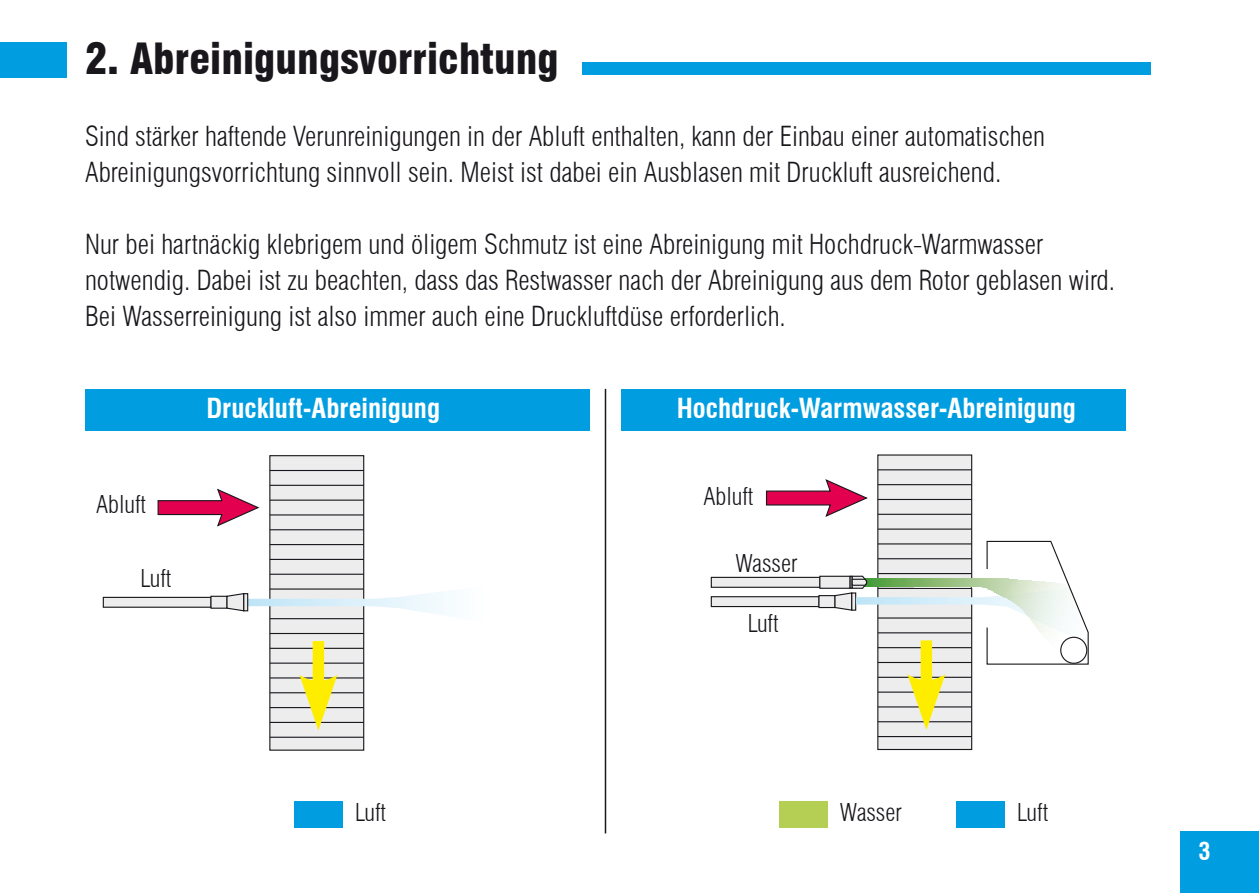
<style>
.page{position:relative;width:1259px;height:893px;background:#fff}
.page>*{position:absolute;margin:0;border:0;box-sizing:border-box;transform-origin:0 0}
.t1{font:900 condensed 42px "Swiss 721 BT";color:#1a171c}
.t2{font:300 condensed 27px/36px "Swiss 721 BT";color:#1a171c}
.t3{font:700 condensed 27px "Swiss 721 BT";color:#fff}
.t4{font:300 condensed 24px "Swiss 721 BT";color:#1a171c}
.t5{font:700 condensed 24px "Swiss 721 BT";color:#fff}
</style>
<div class="page">
<div style="left:621px;top:389px;width:504px;height:41px;background:#009ee0"></div>
<hr style="left:605px;top:389px;width:1px;height:444px;background:#1a171c">
<div style="left:85px;top:389px;width:504px;height:41px;background:#009ee0"></div>
<div style="left:1180px;top:831px;width:79px;height:62px;background:#009ee0"></div>
<div style="left:0;top:42px;width:66px;height:36px;background:#009ee0"></div>
<div style="left:269px;top:455px;width:95px;height:296px;background:#ededee;border:1px solid #1a171c"></div>
<hr style="left:270px;top:485px;width:94px;height:1px;background:#1a171c">
<hr style="left:270px;top:470px;width:94px;height:1px;background:#1a171c">
<hr style="left:270px;top:500px;width:94px;height:1px;background:#1a171c">
<hr style="left:270px;top:514px;width:94px;height:1px;background:#1a171c">
<hr style="left:270px;top:529px;width:94px;height:1px;background:#1a171c">
<hr style="left:270px;top:544px;width:94px;height:1px;background:#1a171c">
<hr style="left:270px;top:559px;width:94px;height:1px;background:#1a171c">
<hr style="left:270px;top:574px;width:94px;height:1px;background:#1a171c">
<hr style="left:270px;top:633px;width:94px;height:1px;background:#1a171c">
<hr style="left:270px;top:648px;width:94px;height:1px;background:#1a171c">
<hr style="left:270px;top:663px;width:94px;height:1px;background:#1a171c">
<hr style="left:270px;top:677px;width:94px;height:1px;background:#1a171c">
<hr style="left:270px;top:692px;width:94px;height:1px;background:#1a171c">
<hr style="left:270px;top:707px;width:94px;height:1px;background:#1a171c">
<hr style="left:270px;top:722px;width:94px;height:1px;background:#1a171c">
<hr style="left:270px;top:737px;width:94px;height:1px;background:#1a171c">
<hr style="left:316px;top:641px;width:4px;height:57px;background:#ffed00">
<svg style="left:299px;top:675px;width:38px;height:56px"></svg>
<div style="left:103px;top:597px;width:109px;height:11px;background:#ededee;border:1px solid #1a171c"></div>
<div style="left:210px;top:596px;width:18px;height:13px;background:#ededee;border:1px solid #1a171c"></div>
<svg style="left:226px;top:586px;width:219px;height:37px"></svg>
<svg style="left:157px;top:488px;width:103px;height:39px"></svg>
<div style="left:878px;top:455px;width:93px;height:294px;background:#ededee"></div>
<div style="left:877px;top:454px;width:95px;height:296px;border:1px solid #1a171c"></div>
<hr style="left:878px;top:484px;width:93px;height:1px;background:#1a171c">
<hr style="left:878px;top:469px;width:93px;height:1px;background:#1a171c">
<hr style="left:878px;top:499px;width:93px;height:1px;background:#1a171c">
<hr style="left:878px;top:514px;width:93px;height:1px;background:#1a171c">
<hr style="left:878px;top:529px;width:93px;height:1px;background:#1a171c">
<hr style="left:878px;top:677px;width:93px;height:1px;background:#1a171c">
<hr style="left:878px;top:691px;width:93px;height:2px;background:#1a171c">
<hr style="left:878px;top:706px;width:93px;height:1px;background:#1a171c">
<hr style="left:878px;top:721px;width:93px;height:1px;background:#1a171c">
<hr style="left:878px;top:736px;width:93px;height:1px;background:#1a171c">
<div style="left:711px;top:596px;width:108px;height:11px;background:#ededee;border:1px solid #1a171c"></div>
<div style="left:818px;top:595px;width:17px;height:13px;background:#ededee;border:1px solid #1a171c"></div>
<hr style="left:924px;top:640px;width:4px;height:58px;background:#ffed00">
<svg style="left:907px;top:674px;width:38px;height:56px"></svg>
<div style="left:711px;top:577px;width:109px;height:11px;background:#ededee;border:1px solid #1a171c"></div>
<div style="left:819px;top:576px;width:31px;height:13px;background:#ededee;border:1px solid #1a171c"></div>
<svg style="left:833px;top:540px;width:256px;height:125px"></svg>
<div style="left:1060px;top:637px;width:26px;height:26px;background:#fff;border-radius:50%"></div>
<div style="left:1060px;top:637px;width:27px;height:27px;border:1px solid #1a171c;border-radius:50%"></div>
<svg style="left:765px;top:479px;width:103px;height:38px"></svg>
<div style="left:294px;top:801px;width:48px;height:27px;background:#009ee0"></div>
<div style="left:779px;top:801px;width:48px;height:27px;background:#b5ce54"></div>
<div style="left:956px;top:801px;width:48px;height:27px;background:#009ee0"></div>
<div style="left:583px;top:62px;width:568px;height:13px;background:#009ee0"></div>
<h1 class="t1" style="left:85px;top:34px;width:475px">2. Abreinigungsvorrichtung</h1>
<p class="t2" style="left:85px;top:119px;width:961px">Sind stärker haftende Verunreinigungen in der Abluft enthalten, kann der Einbau einer automatischen<br>Abreinigungsvorrichtung sinnvoll sein. Meist ist dabei ein Ausblasen mit Druckluft ausreichend.</p>
<p class="t2" style="left:85px;top:227px;width:1031px">Nur bei hartnäckig klebrigem und öligem Schmutz ist eine Abreinigung mit Hochdruck-Warmwasser notwendig. Dabei ist zu beachten, dass das Restwasser nach der Abreinigung aus dem Rotor geblasen wird.<br>Bei Wasserreinigung ist also immer auch eine Druckluftdüse erforderlich.</p>
<p class="t4" style="left:96px;top:489px;width:52px">Abluft</p>
<p class="t4" style="left:140px;top:564px;width:32px">Luft</p>
<p class="t3" style="left:206px;top:392px;width:235px">Druckluft-Abreinigung</p>
<p class="t3" style="left:677px;top:392px;width:401px">Hochdruck-Warmwasser-Abreinigung</p>
<p class="t4" style="left:703px;top:482px;width:52px">Abluft</p>
<p class="t4" style="left:735px;top:549px;width:63px">Wasser</p>
<p class="t4" style="left:747px;top:609px;width:32px">Luft</p>
<p class="t4" style="left:355px;top:798px;width:32px">Luft</p>
<p class="t4" style="left:840px;top:798px;width:63px">Wasser</p>
<p class="t4" style="left:1017px;top:798px;width:32px">Luft</p>
<p class="t5" style="left:1198px;top:837px;width:13px">3</p>
</div>
